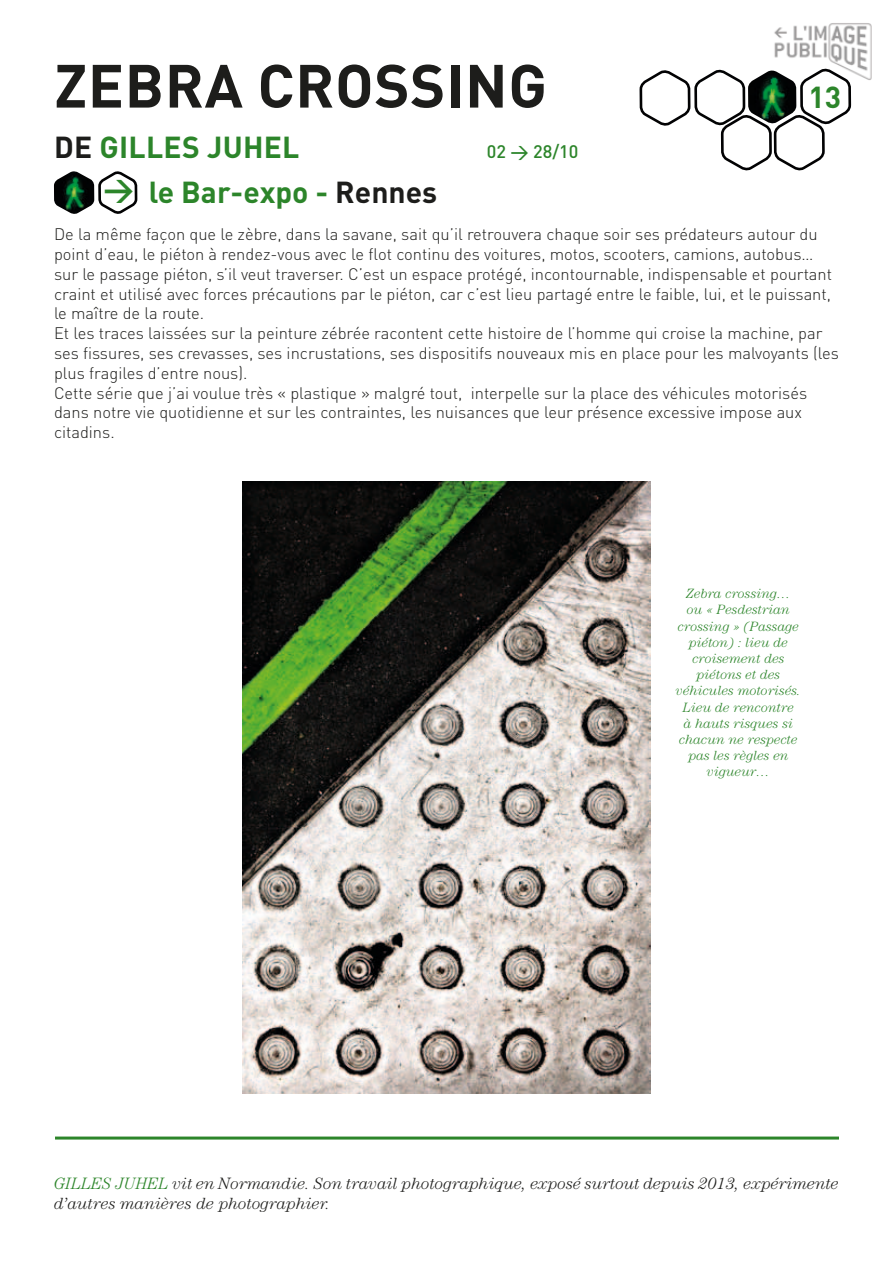
<style>
.page{position:relative;width:893px;height:1263px;background:#fff}
.page>*{position:absolute;margin:0;border:0;box-sizing:border-box;transform-origin:0 0}
.t1{font:700 60px "DIN Pro";letter-spacing:.01em;color:#1d1d1b}
.t2{font:700 30px "DIN";color:#2c852a}
.t3{font:700 30px "DIN Pro";letter-spacing:.01em;color:#2c852a}
.t4{font:500 18px "DIN";color:#2c852a}
.t5{font:300 16.5px/19.8px "DIN";color:#1d1d1b}
.t6{font:italic 300 16.5px/19.8px "Century Std";color:#1d1d1b}
.t7{font:italic 300 13.5px/16.2px "Century Std";color:#2c852a;text-align:center}
.s1{color:#1d1d1b}
.s2{color:#2c852a}
</style>
<div class="page">
<img style="left:852px;top:23px;width:20px;height:57px">
<svg style="left:639px;top:23px;width:213px;height:148px"></svg>
<svg style="left:98px;top:171px;width:40px;height:43px"></svg>
<img style="left:54px;top:171px;width:40px;height:43px">
<img style="left:242px;top:481px;width:409px;height:612px">
<hr style="left:55px;top:1136px;width:784px;height:3px;background:#2c852a">
<h1 class="t1" style="left:54px;top:45px;width:494px">ZEBRA CROSSING</h1>
<h2 class="t3" style="left:54px;top:127px;width:247px"><span class="s1">DE</span> GILLES JUHEL</h2>
<h2 class="t2" style="left:149px;top:173px;width:290px">le Bar-expo - <span class="s1">Rennes</span></h2>
<p class="t4" style="left:487px;top:140px;width:93px">02 &gt; 28/10</p>
<h2 class="t2" style="left:103px;top:170px;width:32px">&gt;</h2>
<h2 class="t3" style="left:809px;top:77px;width:34px">13</h2>
<p class="t5" style="left:54px;top:224px;width:786px">De la même façon que le zèbre, dans la savane, sait qu’il retrouvera chaque soir ses prédateurs autour du point d’eau, le piéton à rendez-vous avec le flot continu des voitures, motos, scooters, camions, autobus… sur le passage piéton, s’il veut traverser. C’est un espace protégé, incontournable, indispensable et pourtant craint et utilisé avec forces précautions par le piéton, car c’est lieu partagé entre le faible, lui, et le puissant, le maître de la route.<br>Et les traces laissées sur la peinture zébrée racontent cette histoire de l’homme qui croise la machine, par ses fissures, ses crevasses, ses incrustations, ses dispositifs nouveaux mis en place pour les malvoyants (les plus fragiles d’entre nous).<br>Cette série que j’ai voulue très « plastique » malgré tout, interpelle sur la place des véhicules motorisés dans notre vie quotidienne et sur les contraintes, les nuisances que leur présence excessive impose aux citadins.</p>
<p class="t7" style="left:676px;top:585px;width:126px">Zebra crossing…<br>ou « Pesdestrian crossing » (Passage piéton) : lieu de croisement des piétons et des véhicules motorisés.<br>Lieu de rencontre<br>à hauts risques si chacun ne respecte pas les règles en vigueur…</p>
<p class="t6" style="left:54px;top:1173px;width:786px"><span class="s2">Gilles Juhel</span> vit en Normandie. Son travail photographique, exposé surtout depuis 2013, expérimente d’autres manières de photographier.</p>
</div>
